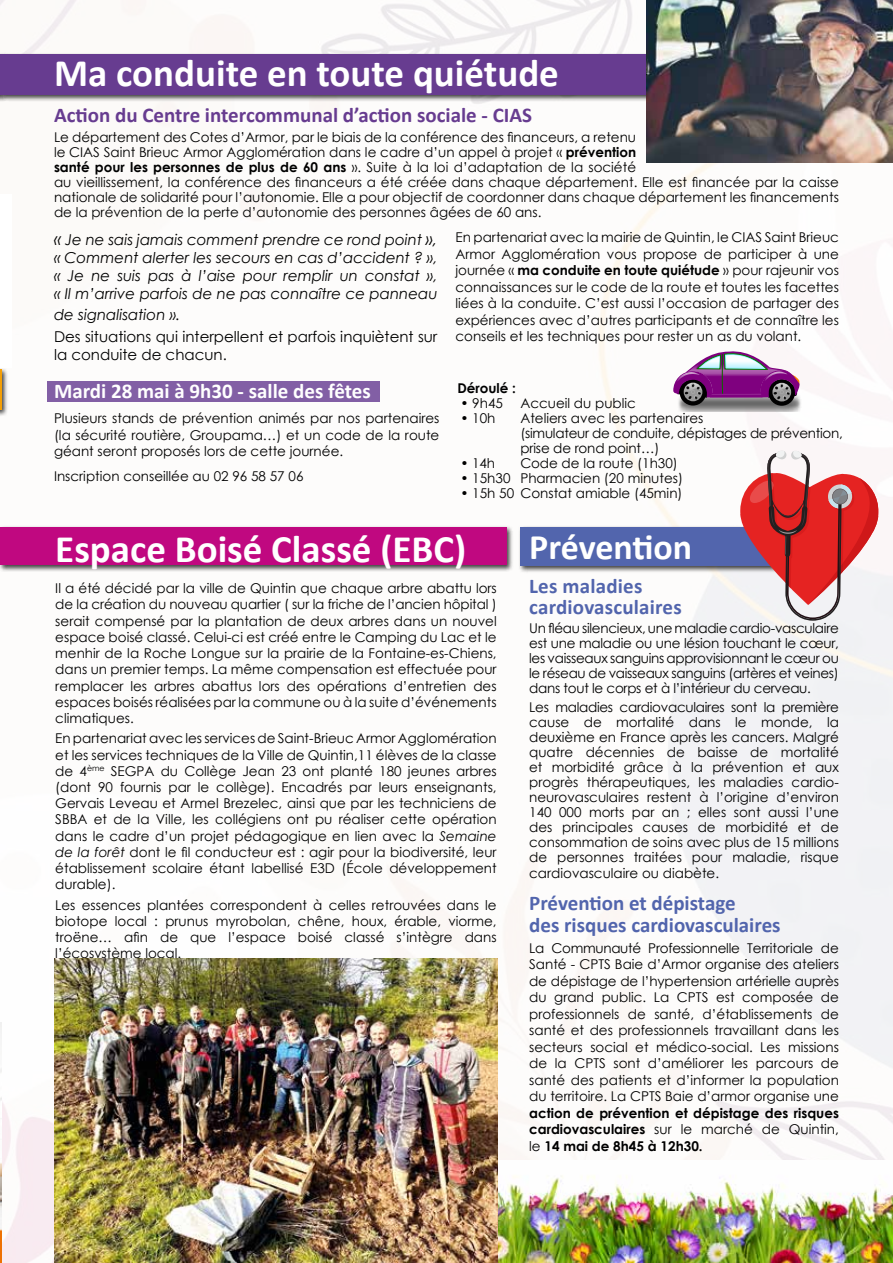
<style>
.page{position:relative;width:893px;height:1263px;background:#fff}
.page>*{position:absolute;margin:0;border:0;box-sizing:border-box;transform-origin:0 0}
.t1{font:700 39px "Calibri";color:#fff}
.t2{font:700 36px "Calibri";letter-spacing:-.005em;color:#fff}
.t3{font:700 21px/21px "Calibri";color:#5265ad}
.t4{font:700 21px "Calibri";color:#673c90}
.t5{font:700 21px "Calibri";color:#fff}
.t6{font:italic 15px/18px "Century Gothic";color:#000;text-align:justify}
.t7{font:15px/18px "Century Gothic";color:#000}
.t8{font:13.5px/16.2px "Century Gothic";color:#000;text-align:justify}
.t9{font:700 13.5px/16.5px "Century Gothic";color:#000;text-align:justify}
.t10{font:13.5px/15px "Century Gothic";letter-spacing:-.02em;color:#000}
.s1{font-weight:700}
.s2{font-size:16.5px}
.s3{font-style:italic}
.s4{font-weight:400}
</style>
<div class="page">
<img style="left:0;top:0;width:893px;height:1263px">
<img style="left:498px;top:1160px;width:395px;height:103px">
<div style="left:0;top:367px;width:9px;height:50px;background:#000;opacity:.75"></div>
<hr style="left:0;top:369px;width:1px;height:40px;background:#f39f07">
<div style="left:519px;top:525px;width:319px;height:48px;background:#000;opacity:.75"></div>
<div style="left:520px;top:527px;width:311px;height:38px;background:#5265ad"></div>
<div style="left:0;top:525px;width:513px;height:47px;background:#000;opacity:.75"></div>
<div style="left:0;top:527px;width:506px;height:37px;background:#c00880"></div>
<div style="left:0;top:52px;width:837px;height:50px;background:#000;opacity:.75"></div>
<div style="left:0;top:54px;width:829px;height:40px;background:#673c90"></div>
<img style="left:646px;top:0;width:247px;height:162px">
<img style="left:54px;top:959px;width:444px;height:304px">
<img style="left:0;top:1023px;width:1px;height:240px">
<div style="left:47px;top:381px;width:332px;height:20px;background:#825fa5"></div>
<svg style="left:740px;top:450px;width:139px;height:171px"></svg>
<img style="left:0;top:194px;width:12px;height:174px">
<svg style="left:673px;top:349px;width:128px;height:63px"></svg>
<h1 class="t1" style="left:54px;top:46px;width:506px">Ma conduite en toute quiétude</h1>
<h3 class="t4" style="left:54px;top:100px;width:480px">Action du Centre intercommunal d’action sociale - CIAS</h3>
<p class="t8" style="left:54px;top:130px;width:786px;line-height:15px;text-align:left">Le département des Cotes d’Armor, par le biais de la conférence des financeurs, a retenu<br>le CIAS Saint Brieuc Armor Agglomération dans le cadre d’un appel à projet « <span class="s1">prévention<br>santé pour les personnes de plus de 60 ans</span> ». Suite à la loi d’adaptation de la société<br>au vieillissement, la conférence des financeurs a été créée dans chaque département. Elle est financée par la caisse nationale de solidarité pour l’autonomie. Elle a pour objectif de coordonner dans chaque département les financements de la prévention de la perte d’autonomie des personnes âgées de 60 ans.</p>
<p class="t6" style="left:54px;top:230px;width:385px"><span class="s2">«</span> Je ne sais jamais comment prendre ce rond point <span class="s2">», </span>« Comment alerter les secours en cas d’accident ? », « Je ne suis pas à l’aise pour remplir un constat », « Il m’arrive parfois de ne pas connaître ce panneau</p>
<p class="t6" style="left:54px;top:305px;width:128px">de signalisation ».</p>
<p class="t7" style="left:54px;top:327px;width:385px">Des situations qui interpellent et parfois inquiètent sur la conduite de chacun.</p>
<h3 class="t5" style="left:54px;top:377px;width:318px">Mardi 28 mai à 9h30 - salle des fêtes</h3>
<p class="t8" style="left:54px;top:410px;width:387px">Plusieurs stands de prévention animés par nos partenaires (la sécurité routière, Groupama…) et un code de la route géant seront proposés lors de cette journée.</p>
<p class="t8" style="left:54px;top:468px;width:251px">Inscription conseillée au 02 96 58 57 06</p>
<p class="t8" style="left:455px;top:229px;width:385px">En partenariat avec la mairie de Quintin, le CIAS Saint Brieuc Armor Agglomération vous propose de participer à une journée « <span class="s1">ma conduite en toute quiétude</span> » pour rajeunir vos connaissances sur le code de la route et toutes les facettes liées à la conduite. C’est aussi l’occasion de partager des expériences avec d’autres participants et de connaître les conseils et les techniques pour rester un as du volant.</p>
<p class="t9" style="left:457px;top:379px;width:60px">Déroulé :</p>
<p class="t8" style="left:460px;top:395px;width:44px">• 9h45</p>
<p class="t8" style="left:520px;top:395px;width:117px">Accueil du public</p>
<p class="t8" style="left:460px;top:410px;width:37px">• 10h</p>
<p class="t10" style="left:520px;top:410px;width:324px">Ateliers avec les partenaires<br>(simulateur de conduite, dépistages de prévention, prise de rond point…)</p>
<p class="t8" style="left:460px;top:455px;width:36px">• 14h</p>
<p class="t8" style="left:520px;top:455px;width:159px">Code de la route (1h30)</p>
<p class="t8" style="left:460px;top:470px;width:224px">• 15h30 Pharmacien (20 minutes)</p>
<p class="t8" style="left:460px;top:485px;width:224px">• 15h 50 Constat amiable (45min)</p>
<h1 class="t1" style="left:55px;top:521px;width:412px">Espace Boisé Classé (EBC)</h1>
<p class="t8" style="left:55px;top:580px;width:443px">Il a été décidé par la ville de Quintin que chaque arbre abattu lors de la création du nouveau quartier ( sur la friche de l’ancien hôpital ) serait compensé par la plantation de deux arbres dans un nouvel espace boisé classé. Celui-ci est créé entre le Camping du Lac et le menhir de la Roche Longue sur la prairie de la Fontaine-es-Chiens, dans un premier temps. La même compensation est effectuée pour remplacer les arbres abattus lors des opérations d’entretien des espaces boisés réalisées par la commune ou à la suite d’événements climatiques.</p>
<p class="t8" style="left:55px;top:730px;width:443px">En partenariat avec les services de Saint-Brieuc Armor Agglomération et les services techniques de la Ville de Quintin,11 élèves de la classe de 4<sup>ème</sup> SEGPA du Collège Jean 23 ont planté 180 jeunes arbres (dont 90 fournis par le collège). Encadrés par leurs enseignants, Gervais Leveau et Armel Brezelec, ainsi que par les techniciens de SBBA et de la Ville, les collégiens ont pu réaliser cette opération dans le cadre d’un projet pédagogique en lien avec la <span class="s3">Semaine de la forêt</span> dont le fil conducteur est : agir pour la biodiversité, leur établissement scolaire étant labellisé E3D (École développement durable).</p>
<p class="t8" style="left:55px;top:896px;width:443px">Les essences plantées correspondent à celles retrouvées dans le biotope local : prunus myrobolan, chêne, houx, érable, viorme, troëne… afin de que l’espace boisé classé s’intègre dans l’écosystème local.</p>
<h2 class="t2" style="left:529px;top:522px;width:165px">Prévention</h2>
<h3 class="t3" style="left:529px;top:575px;width:154px">Les maladies cardiovasculaires</h3>
<p class="t8" style="left:529px;top:620px;width:311px;line-height:15px">Un fléau silencieux, une maladie cardio-vasculaire est une maladie ou une lésion touchant le cœur, les vaisseaux sanguins approvisionnant le cœur ou le réseau de vaisseaux sanguins (artères et veines) dans tout le corps et à l’intérieur du cerveau.</p>
<p class="t8" style="left:529px;top:700px;width:311px;line-height:15.1px">Les maladies cardiovaculaires sont la première cause de mortalité dans le monde, la deuxième en France après les cancers. Malgré quatre décennies de baisse de mortalité et morbidité grâce à la prévention et aux progrès thérapeutiques, les maladies cardio&shy;neurovasculaires restent à l’origine d’environ 140 000 morts par an ; elles sont aussi l’une des principales causes de morbidité et de consommation de soins avec plus de 15 millions de personnes traitées pour maladie, risque cardiovasculaire ou diabète.</p>
<h3 class="t3" style="left:529px;top:891px;width:253px;line-height:22.5px">Prévention et dépistage<br>des risques cardiovasculaires</h3>
<p class="t8" style="left:529px;top:939px;width:311px">La Communauté Professionnelle Territoriale de Santé - CPTS Baie d’Armor organise des ateliers de dépistage de l’hypertension artérielle auprès du grand public. La CPTS est composée de professionnels de santé, d’établissements de santé et des professionnels travaillant dans les secteurs social et médico-social. Les missions de la CPTS sont d’améliorer les parcours de santé des patients et d’informer la population du territoire. La CPTS Baie d’armor organise une</p>
<p class="t9" style="left:529px;top:1104px;width:311px">action de prévention et dépistage des risques cardiovasculaires <span class="s4">sur le marché de Quintin, le</span> 14 mai de 8h45 à 12h30.</p>
</div>
